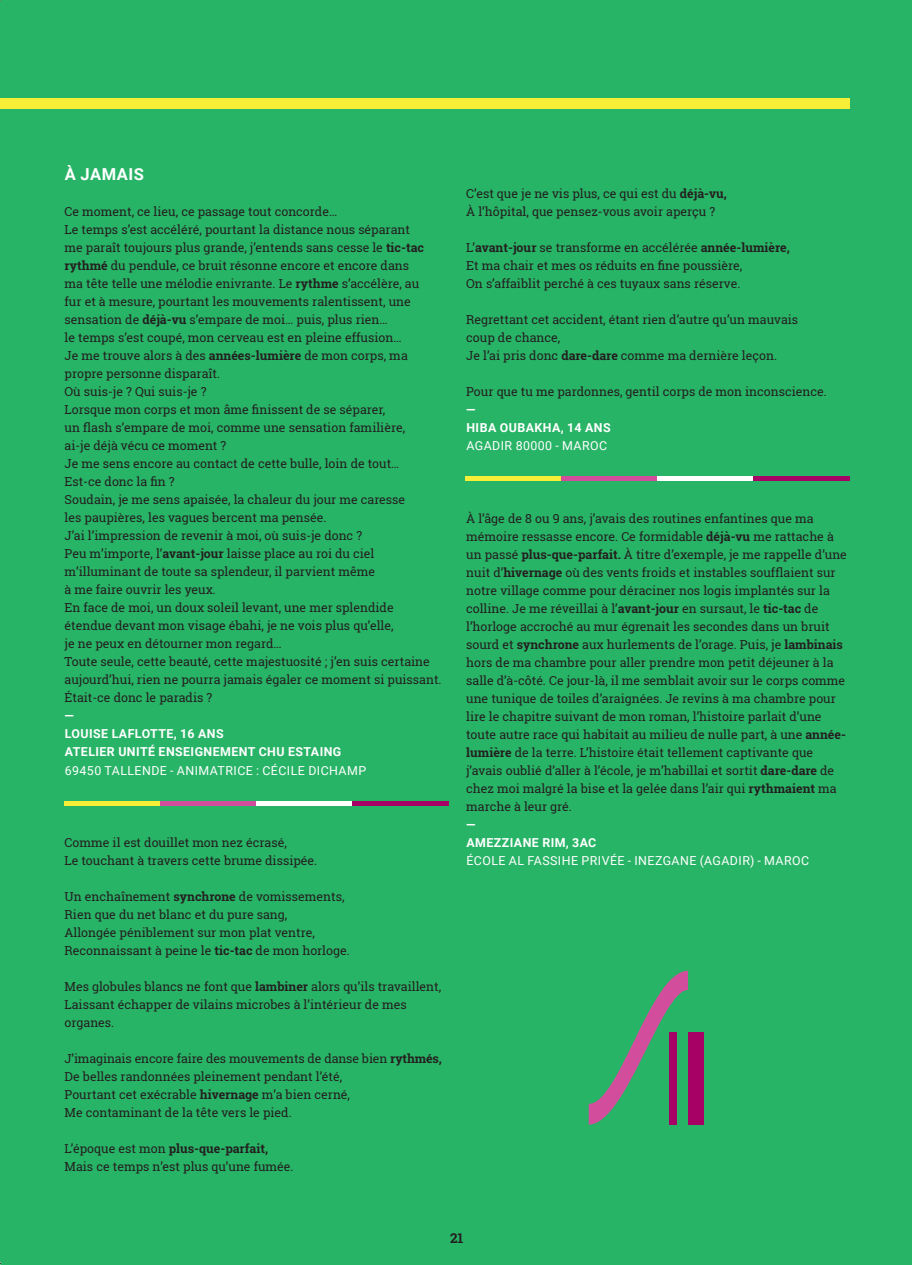
<style>
.page{position:relative;width:912px;height:1265px;background:#fff}
.page>*{position:absolute;margin:0;border:0;box-sizing:border-box;transform-origin:0 0}
.t1{font:700 16.5px "Roboto";letter-spacing:.03em;color:#fff}
.t2{font:700 13.5px "Roboto Slab";color:#231f20}
.t3{font:12.3px/18px "Roboto Slab";color:#231f20}
.t4{font:12.3px "Roboto";letter-spacing:.035em;color:#fff}
.t5{font:700 12.3px/18px "Roboto";letter-spacing:.035em;color:#fff}
.s1{font-weight:700}
</style>
<div class="page">
<div style="left:0;top:0;width:911px;height:1265px;background:#28b466"></div>
<div style="left:0;top:98px;width:849px;height:10px;background:#f7ee37"></div>
<div style="left:465px;top:476px;width:96px;height:5px;background:#f7ee37"></div>
<div style="left:561px;top:476px;width:96px;height:5px;background:#d24d9c"></div>
<div style="left:657px;top:476px;width:96px;height:5px;background:#fff"></div>
<div style="left:753px;top:476px;width:96px;height:5px;background:#a80165"></div>
<hr style="left:65px;top:801px;width:95px;height:4px;background:#f7ee37">
<hr style="left:160px;top:801px;width:96px;height:4px;background:#d24d9c">
<hr style="left:256px;top:801px;width:96px;height:4px;background:#fff">
<hr style="left:352px;top:801px;width:96px;height:4px;background:#a80165">
<svg style="left:588px;top:970px;width:99px;height:154px"></svg>
<div style="left:687px;top:1032px;width:16px;height:92px;background:#a80165"></div>
<div style="left:668px;top:1032px;width:8px;height:92px;background:#a80165"></div>
<h1 class="t1" style="left:65px;top:163px;width:80px">À JAMAIS</h1>
<p class="t3" style="left:65px;top:202px;width:378px">Ce moment, ce lieu, ce passage tout concorde…<br>Le temps s’est accéléré, pourtant la distance nous séparant<br>me paraît toujours plus grande, j’entends sans cesse le <span class="s1">tic-tac rythmé</span> du pendule, ce bruit résonne encore et encore dans<br>ma tête telle une mélodie enivrante. Le <span class="s1">rythme</span> s’accélère, au<br>fur et à mesure, pourtant les mouvements ralentissent, une sensation de <span class="s1">déjà-vu</span> s’empare de moi… puis, plus rien…<br>le temps s’est coupé, mon cerveau est en pleine effusion…<br>Je me trouve alors à des <span class="s1">années-lumière</span> de mon corps, ma propre personne disparaît.<br>Où suis-je ? Qui suis-je ?<br>Lorsque mon corps et mon âme finissent de se séparer,<br>un flash s’empare de moi, comme une sensation familière,<br>ai-je déjà vécu ce moment ?<br>Je me sens encore au contact de cette bulle, loin de tout…<br>Est-ce donc la fin ?<br>Soudain, je me sens apaisée, la chaleur du jour me caresse<br>les paupières, les vagues bercent ma pensée.<br>J’ai l’impression de revenir à moi, où suis-je donc ?<br>Peu m’importe, l’<span class="s1">avant-jour</span> laisse place au roi du ciel m’illuminant de toute sa splendeur, il parvient même<br>à me faire ouvrir les yeux.<br>En face de moi, un doux soleil levant, une mer splendide étendue devant mon visage ébahi, je ne vois plus qu’elle,<br>je ne peux en détourner mon regard…<br>Toute seule, cette beauté, cette majestuosité ; j’en suis certaine aujourd’hui, rien ne pourra jamais égaler ce moment si puissant.<br>Était-ce donc le paradis ?</p>
<p class="t5" style="left:65px;top:706px;width:278px">—<br>LOUISE LAFLOTTE, 16 ANS<br>ATELIER UNITÉ ENSEIGNEMENT CHU ESTAING</p>
<p class="t4" style="left:65px;top:761px;width:303px">69450 TALLENDE - ANIMATRICE : CÉCILE DICHAMP</p>
<p class="t3" style="left:65px;top:833px;width:254px">Comme il est douillet mon nez écrasé,<br>Le touchant à travers cette brume dissipée.</p>
<p class="t3" style="left:65px;top:887px;width:286px">Un enchaînement <span class="s1">synchrone</span> de vomissements, Rien que du net blanc et du pure sang,<br>Allongée péniblement sur mon plat ventre, Reconnaissant à peine le <span class="s1">tic-tac</span> de mon horloge.</p>
<p class="t3" style="left:65px;top:977px;width:378px">Mes globules blancs ne font que <span class="s1">lambiner</span> alors qu’ils travaillent,<br>Laissant échapper de vilains microbes à l’intérieur de mes organes.</p>
<p class="t3" style="left:65px;top:1049px;width:378px">J’imaginais encore faire des mouvements de danse bien <span class="s1">rythmés, </span>De belles randonnées pleinement pendant l’été,<br>Pourtant cet exécrable <span class="s1">hivernage</span> m’a bien cerné,<br>Me contaminant de la tête vers le pied.</p>
<p class="t3" style="left:65px;top:1139px;width:230px">L’époque est mon <span class="s1">plus-que-parfait,<br></span>Mais ce temps n’est plus qu’une fumée.</p>
<p class="t3" style="left:466px;top:185px;width:262px">C’est que je ne vis plus, ce qui est du <span class="s1">déjà-vu,<br></span>À l’hôpital, que pensez-vous avoir aperçu ?</p>
<p class="t3" style="left:466px;top:239px;width:325px">L’<span class="s1">avant-jour</span> se transforme en accélérée <span class="s1">année-lumière,<br></span>Et ma chair et mes os réduits en fine poussière,<br>On s’affaiblit perché à ces tuyaux sans réserve.</p>
<p class="t3" style="left:466px;top:311px;width:333px">Regrettant cet accident, étant rien d’autre qu’un mauvais coup de chance,<br>Je l’ai pris donc <span class="s1">dare-dare</span> comme ma dernière leçon.</p>
<p class="t3" style="left:466px;top:383px;width:362px">Pour que tu me pardonnes, gentil corps de mon inconscience.</p>
<p class="t5" style="left:466px;top:401px;width:146px">—<br>HIBA OUBAKHA, 14 ANS</p>
<p class="t4" style="left:466px;top:437px;width:142px">AGADIR 80000 - MAROC</p>
<p class="t3" style="left:466px;top:509px;width:382px">À l’âge de 8 ou 9 ans, j’avais des routines enfantines que ma mémoire ressasse encore. Ce formidable <span class="s1">déjà-vu</span> me rattache à un passé <span class="s1">plus-que-parfait.</span> À titre d’exemple, je me rappelle d’une nuit d’<span class="s1">hivernage</span> où des vents froids et instables soufflaient sur notre village comme pour déraciner nos logis implantés sur la colline. Je me réveillai à l’<span class="s1">avant-jour</span> en sursaut, le <span class="s1">tic-tac</span> de l’horloge accroché au mur égrenait les secondes dans un bruit sourd et <span class="s1">synchrone</span> aux hurlements de l’orage. Puis, je <span class="s1">lambinais </span>hors de ma chambre pour aller prendre mon petit déjeuner à la salle d’à-côté. Ce jour-là, il me semblait avoir sur le corps comme une tunique de toiles d’araignées. Je revins à ma chambre pour lire le chapitre suivant de mon roman, l’histoire parlait d’une toute autre race qui habitait au milieu de nulle part, à une <span class="s1">année&shy;lumière</span> de la terre. L’histoire était tellement captivante que j’avais oublié d’aller à l’école, je m’habillai et sortit <span class="s1">dare-dare</span> de chez moi malgré la bise et la gelée dans l’air qui <span class="s1">rythmaient</span> ma marche à leur gré.</p>
<p class="t5" style="left:466px;top:815px;width:132px">—<br>AMEZZIANE RIM, 3AC</p>
<p class="t4" style="left:466px;top:851px;width:344px">ÉCOLE AL FASSIHE PRIVÉE - INEZGANE (AGADIR) - MAROC</p>
<p class="t2" style="left:450px;top:1229px;width:15px">21</p>
</div>
